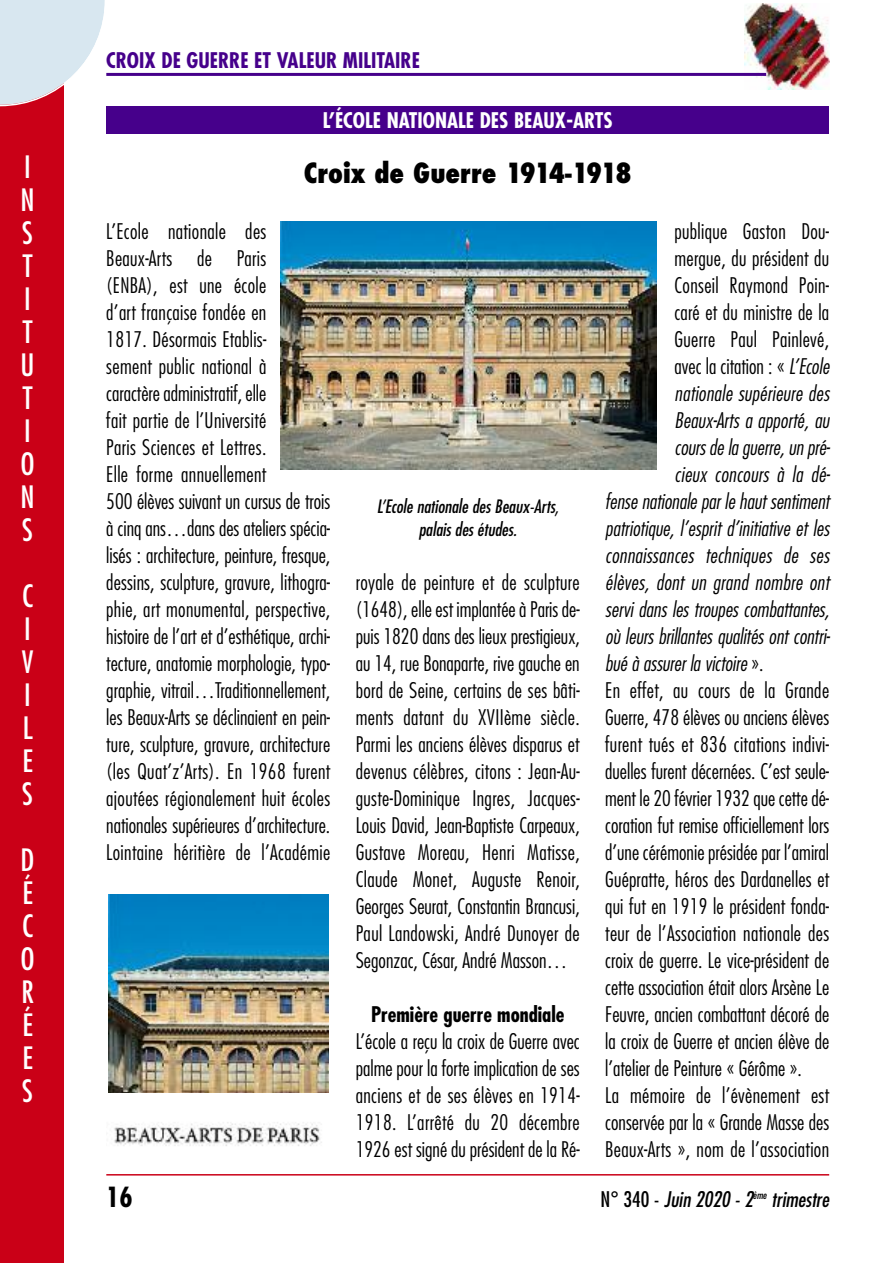
<style>
.page{position:relative;width:893px;height:1263px;background:#fff}
.page>*{position:absolute;margin:0;border:0;box-sizing:border-box;transform-origin:0 0}
.t1{font:condensed 30px/33px "Futura";color:#fff;text-align:justify}
.t2{font:800 condensed 27px "Futura";color:#000}
.t3{font:700 condensed 27px "Futura";color:#000}
.t4{font:300 condensed 21px/27px "Futura";letter-spacing:.005em;color:#000;text-align:justify}
.t5{font:italic 300 condensed 21px "Futura";letter-spacing:.005em;color:#000}
.t6{font:700 condensed 21px "Futura";color:#46008b}
.t7{font:700 condensed 21px "Futura";color:#fff}
.t8{font:italic condensed 21px "Futura";color:#000}
.t9{font:700 condensed 21px "Futura";color:#000}
.t10{font:italic condensed 18px/22.5px "Futura";color:#000;text-align:center}
.s1{font-style:italic}
.s2{font-style:normal}
</style>
<div class="page">
<div style="left:0;top:0;width:64px;height:1263px;background:#ca0017"></div>
<svg style="left:0;top:0;width:105px;height:106px"></svg>
<div style="left:106px;top:106px;width:723px;height:28px;background:#46008b"></div>
<img style="left:744px;top:4px;width:85px;height:86px">
<hr style="left:106px;top:1174px;width:723px;height:1px;background:#ca0017">
<hr style="left:106px;top:73px;width:660px;height:3px;background:#46008b">
<img style="left:280px;top:221px;width:377px;height:249px">
<img style="left:109px;top:895px;width:220px;height:198px">
<img style="left:114px;top:1122px;width:208px;height:24px">
<h1 class="t1" style="left:20px;top:152px;width:16px;text-align:left">I<br>N<br>S<br>T<br>I<br>T<br>U<br>T<br>I<br>O<br>N<br>S</h1>
<h1 class="t1" style="left:22px;top:581px;width:13px">C I V I L E S</h1>
<h1 class="t1" style="left:20px;top:845px;width:16px">D É C O R É E S</h1>
<p class="t6" style="left:106px;top:51px;width:315px">CROIX DE GUERRE ET VALEUR MILITAIRE</p>
<p class="t7" style="left:323px;top:111px;width:291px">L’ÉCOLE NATIONALE DES BEAUX-ARTS</p>
<p class="t2" style="left:304px;top:157px;width:329px">Croix de Guerre 1914-1918</p>
<p class="t4" style="left:106px;top:219px;width:225px;text-align:left">L’Ecole nationale des Beaux-Arts de Paris<br>(ENBA), est une école<br>d’art française fondée en<br>1817. Désormais Etablis-<br>sement public national à<br>caractère administratif, elle<br>fait partie de l’Université<br>Paris Sciences et Lettres.<br>Elle forme annuellement<br>500 élèves suivant un cursus de trois à cinq ans…dans des ateliers spécia&shy;lisés : architecture, peinture, fresque, dessins, sculpture, gravure, lithogra&shy;phie, art monumental, perspective, histoire de l’art et d’esthétique, archi&shy;tecture, anatomie morphologie, typo&shy;graphie, vitrail…Traditionnellement, les Beaux-Arts se déclinaient en pein&shy;ture, sculpture, gravure, architecture (les Quat’z’Arts). En 1968 furent ajoutées régionalement huit écoles nationales supérieures d’architecture.<br>Lointaine héritière de l’Académie</p>
<p class="t10" style="left:377px;top:496px;width:183px">L’Ecole nationale des Beaux-Arts, palais des études.</p>
<p class="t4" style="left:356px;top:570px;width:225px">royale de peinture et de sculpture (1648), elle est implantée à Paris de&shy;puis 1820 dans des lieux prestigieux, au 14, rue Bonaparte, rive gauche en bord de Seine, certains de ses bâti&shy;ments datant du XVIIème siècle.<br>Parmi les anciens élèves disparus et devenus célèbres, citons : Jean-Au&shy;guste-Dominique Ingres, Jacques-Louis David, Jean-Baptiste Carpeaux, Gustave Moreau, Henri Matisse, Claude Monet, Auguste Renoir, Georges Seurat, Constantin Brancusi, Paul Landowski, André Dunoyer de Segonzac, César, André Masson…</p>
<p class="t9" style="left:371px;top:1005px;width:195px">Première guerre mondiale</p>
<p class="t4" style="left:356px;top:1029px;width:225px">L’école a reçu la croix de Guerre avec palme pour la forte implication de ses anciens et de ses élèves en 1914- 1918. L’arrêté du 20 décembre 1926 est signé du président de la Ré-</p>
<p class="t4" style="left:675px;top:219px;width:156px">publique Gaston Dou-</p>
<p class="t4" style="left:675px;top:246px;width:156px">mergue, du président du</p>
<p class="t4" style="left:675px;top:273px;width:156px">Conseil Raymond Poin-</p>
<p class="t4" style="left:675px;top:300px;width:156px">caré et du ministre de la</p>
<p class="t4" style="left:675px;top:327px;width:156px">Guerre Paul Painlevé,</p>
<p class="t4" style="left:675px;top:354px;width:156px">avec la citation : « <span class="s1">L’Ecole</span></p>
<p class="t5" style="left:675px;top:384px;width:156px">nationale supérieure des</p>
<p class="t5" style="left:675px;top:411px;width:156px">Beaux-Arts a apporté, au</p>
<p class="t5" style="left:675px;top:438px;width:157px">cours de la guerre, un pré-</p>
<p class="t5" style="left:675px;top:465px;width:157px">cieux concours à la dé-</p>
<p class="t5" style="left:605px;top:492px;width:225px">fense nationale par le haut sentiment</p>
<p class="t5" style="left:605px;top:519px;width:225px">patriotique, l’esprit d’initiative et les</p>
<p class="t5" style="left:605px;top:546px;width:225px">connaissances techniques de ses</p>
<p class="t5" style="left:605px;top:573px;width:225px">élèves, dont un grand nombre ont</p>
<p class="t5" style="left:605px;top:600px;width:225px">servi dans les troupes combattantes,</p>
<p class="t5" style="left:605px;top:627px;width:227px">où leurs brillantes qualités ont contri-</p>
<p class="t5" style="left:605px;top:654px;width:160px">bué à assurer la victoire <span class="s2">».</span></p>
<p class="t4" style="left:605px;top:678px;width:225px">En effet, au cours de la Grande</p>
<p class="t4" style="left:605px;top:705px;width:225px">Guerre, 478 élèves ou anciens élèves</p>
<p class="t4" style="left:605px;top:732px;width:225px">furent tués et 836 citations indivi-</p>
<p class="t4" style="left:605px;top:759px;width:225px">duelles furent décernées. C’est seule-</p>
<p class="t4" style="left:605px;top:786px;width:225px">ment le 20 février 1932 que cette dé-</p>
<p class="t4" style="left:605px;top:813px;width:225px">coration fut remise officiellement lors</p>
<p class="t4" style="left:605px;top:840px;width:225px">d’une cérémonie présidée par l’amiral</p>
<p class="t4" style="left:605px;top:867px;width:225px">Guépratte, héros des Dardanelles et</p>
<p class="t4" style="left:605px;top:894px;width:225px">qui fut en 1919 le président fonda-</p>
<p class="t4" style="left:605px;top:921px;width:225px">teur de l’Association nationale des</p>
<p class="t4" style="left:605px;top:948px;width:225px">croix de guerre. Le vice-président de</p>
<p class="t4" style="left:605px;top:975px;width:225px">cette association était alors Arsène Le</p>
<p class="t4" style="left:605px;top:1002px;width:225px">Feuvre, ancien combattant décoré de</p>
<p class="t4" style="left:605px;top:1029px;width:225px">la croix de Guerre et ancien élève de</p>
<p class="t4" style="left:605px;top:1056px;width:198px">l’atelier de Peinture « Gérôme ».</p>
<p class="t4" style="left:605px;top:1083px;width:225px">La mémoire de l’évènement est</p>
<p class="t4" style="left:605px;top:1110px;width:225px">conservée par la « Grande Masse des</p>
<p class="t4" style="left:605px;top:1137px;width:225px">Beaux-Arts », nom de l’association</p>
<p class="t3" style="left:106px;top:1185px;width:28px">16</p>
<p class="t8" style="left:601px;top:1189px;width:230px"><span class="s2">N° 340 -</span> Juin 2020 - 2<sup>ème</sup> trimestre</p>
</div>
